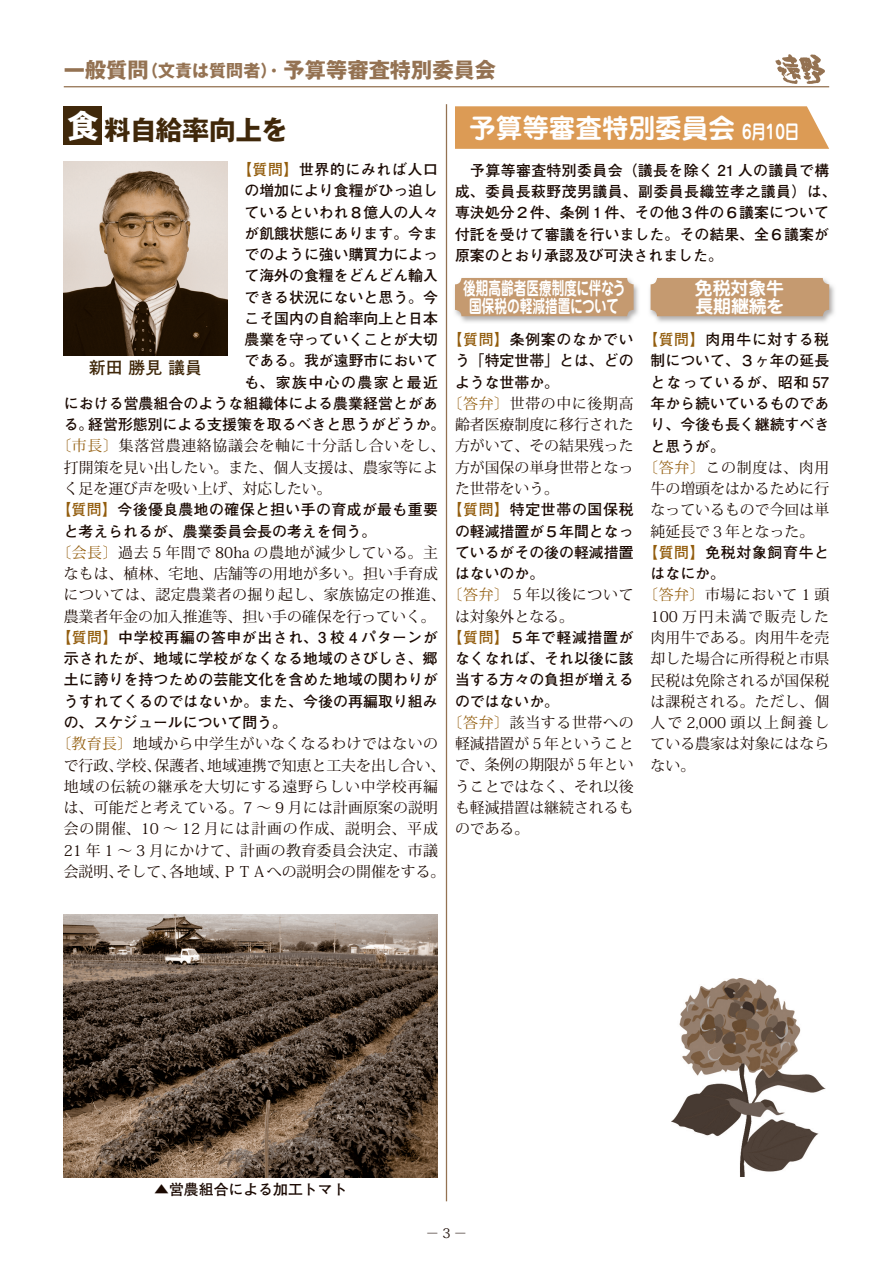
<style>
.page{position:relative;width:893px;height:1263px;background:#fff}
.page>*{position:absolute;margin:0;border:0;box-sizing:border-box;transform-origin:0 0}
.t1{font:700 26.55px "Jun 501 Pro";color:#fff}
.t2{font:700 26.55px "Gothic MB101 Pro";letter-spacing:-.015em;color:#40280a}
.t3{font:700 21.3px "Gothic MB101 Pro";color:#947252}
.t4{font:700 18px/18px "Jun 501 Pro";letter-spacing:-.01em;color:#fff;text-align:center;scale:.7 1}
.t5{font:700 18px/18px "Jun 501 Pro";letter-spacing:-.01em;color:#fff}
.t6{font:700 16.95px "Futo Go B101 Pro";color:#40280a}
.t7{font:700 14.85px/21.3px "Futo Go B101 Pro";color:#190801;text-align:justify}
.t8{font:14.85px/21.3px "Koz Min Std";color:#190801;text-align:justify}
.t9{font:14.85px/21.3px "Koz Min Std";letter-spacing:.025em;color:#190801;text-align:center}
.t10{font:700 14.85px/21.3px "Futo Go B101 Pro";letter-spacing:.025em;color:#190801}
.t11{font:14.85px/21.1px "Koz Min Std";letter-spacing:.03em;color:#190801}
.t12{font:700 14.85px/21.3px "Futo Go B101 Pro";letter-spacing:.045em;color:#190801}
.t13{font:700 14.85px "Futo Go B101 Pro";letter-spacing:.04em;color:#190801}
.t14{font:700 14.85px "Futo Go B101 Pro";letter-spacing:.1em;color:#190801}
.t15{font:13.35px "Koz Min Std";color:#190801}
.s1{font-size:16.95px}
.s2{font-size:19.2px}
.s3{font-size:31.95px;color:#fff}
.s4{color:#925c0c}
</style>
<div class="page">
<hr style="left:64px;top:86px;width:765px;height:1px;background:#947252">
<svg style="left:775px;top:54px;width:50px;height:30px"></svg>
<svg style="left:455px;top:106px;width:374px;height:43px;background:#dd9e5b"></svg>
<img style="left:650px;top:284px;width:185px;height:38px">
<div style="left:651px;top:278px;width:178px;height:38px;background:#c59a70;border-radius:6px"></div>
<img style="left:455px;top:284px;width:184px;height:38px">
<div style="left:455px;top:278px;width:179px;height:38px;background:#c59a70;border-radius:6px"></div>
<img style="left:64px;top:162px;width:163px;height:193px">
<div style="left:64px;top:106px;width:38px;height:39px;background:#40280a"></div>
<hr style="left:446px;top:104px;width:1px;height:1097px;background:#947252">
<img style="left:64px;top:914px;width:374px;height:263px">
<img style="left:672px;top:978px;width:153px;height:198px">
<h2 class="t3" style="left:64px;top:52px;width:434px">一般質問<span class="s1">（文責は質問者）･</span>予算等審査特別委員会</h2>
<h1 class="t1" style="left:469px;top:107px;width:332px">予算等審査特別委員会 <span class="s2">6月10日</span></h1>
<p class="t7" style="left:455px;top:158px;width:383px;text-align:left">　予算等審査特別委員会（議長を除く 21 人の議員で構成、委員長萩野茂男議員、副委員長織笠孝之議員）は、専決処分２件、条例１件、その他３件の６議案について付託を受けて審議を行いました。その結果、全６議案が原案のとおり承認及び可決されました。</p>
<p class="t5" style="left:695px;top:277px;width:91px">免税対象牛長期継続を</p>
<h1 class="t2" style="left:67px;top:108px;width:222px"><span class="s3">食</span>料自給率向上を</h1>
<p class="t13" style="left:237px;top:157px;width:202px"><span class="s4">【質問】</span>世界的にみれば人口</p>
<p class="t7" style="left:244px;top:178px;width:195px">の増加により食糧がひっ迫し</p>
<p class="t7" style="left:244px;top:199px;width:195px">ているといわれ８億人の人々</p>
<p class="t7" style="left:244px;top:221px;width:195px">が飢餓状態にあります。今ま</p>
<p class="t7" style="left:244px;top:242px;width:195px">でのように強い購買力によっ</p>
<p class="t7" style="left:244px;top:263px;width:195px">て海外の食糧をどんどん輸入</p>
<p class="t7" style="left:244px;top:284px;width:195px">できる状況にないと思う。今</p>
<p class="t7" style="left:244px;top:306px;width:195px">こそ国内の自給率向上と日本</p>
<p class="t7" style="left:244px;top:327px;width:195px">農業を守っていくことが大切</p>
<p class="t7" style="left:244px;top:348px;width:195px">である。我が遠野市において</p>
<p class="t14" style="left:244px;top:370px;width:195px">も、家族中心の農家と最近</p>
<p class="t7" style="left:64px;top:391px;width:376px">における営農組合のような組織体による農業経営とがあ</p>
<p class="t7" style="left:64px;top:412px;width:383px">る。経営形態別による支援策を取るべきと思うがどうか。</p>
<p class="t8" style="left:64px;top:435px;width:383px;text-align:left;text-indent:-7px"><span class="s4">〔市長〕</span>集落営農連絡協議会を軸に十分話し合いをし、打開策を見い出したい。また、個人支援は、農家等によく足を運び声を吸い上げ、対応したい。</p>
<p class="t10" style="left:64px;top:497px;width:376px;text-indent:-7px"><span class="s4">【質問】</span>今後優良農地の確保と担い手の育成が最も重要と考えられるが、農業委員会長の考えを伺う。</p>
<p class="t8" style="left:56px;top:542px;width:383px;text-align:center"><span class="s4">〔会長〕</span>過去 5 年間で 80ha の農地が減少している。主なもは、植林、宅地、店舗等の用地が多い。担い手育成</p>
<p class="t8" style="left:64px;top:606px;width:374px">農業者年金の加入推進等、担い手の確保を行っていく。</p>
<p class="t7" style="left:64px;top:625px;width:376px;text-indent:-7px"><span class="s4">【質問】</span>中学校再編の答申が出され、3 校 4 パターンが示されたが、地域に学校がなくなる地域のさびしさ、郷土に誇りを持つための芸能文化を含めた地域の関わりがうすれてくるのではないか。また、今後の再編取り組みの、スケジュールについて問う。　</p>
<p class="t9" style="left:56px;top:733px;width:391px"><span class="s4">〔教育長〕</span>地域から中学生がいなくなるわけではないので行政、学校、保護者、地域連携で知恵と工夫を出し合い、地域の伝統の継承を大切にする遠野らしい中学校再編は、可能だと考えている。7 ～ 9 月には計画原案の説明会の開催、10 ～ 12 月には計画の作成、説明会、平成<br>21 年 1 ～ 3 月にかけて、計画の教育委員会決定、市議会説明、そして、各地域、ＰＴＡへの説明会の開催をする。</p>
<p class="t4" style="left:463px;top:277px;width:233px">後期高齢者医療制度に伴なう国保税の軽減措置について</p>
<p class="t7" style="left:455px;top:327px;width:180px;text-indent:-7px"><span class="s4">【質問】</span>条例案のなかでいう「特定世帯」とは、どのような世帯か。</p>
<p class="t8" style="left:455px;top:393px;width:180px;text-indent:-7px"><span class="s4">〔答弁〕</span>世帯の中に後期高齢者医療制度に移行された方がいて、その結果残った方が国保の単身世帯となった世帯をいう。　</p>
<p class="t7" style="left:455px;top:497px;width:180px;text-indent:-7px"><span class="s4">【質問】</span>特定世帯の国保税の軽減措置が５年間となっているがその後の軽減措置はないのか。　</p>
<p class="t11" style="left:455px;top:584px;width:180px;text-indent:-391px">については、認定農業者の掘り起し、家族協定の推進、<span class="s4">〔答弁〕</span>５年以後については対象外となる。</p>
<p class="t7" style="left:455px;top:625px;width:180px;text-indent:-7px"><span class="s4">【質問】</span>５年で軽減措置がなくなれば、それ以後に該当する方々の負担が増えるのではないか。　</p>
<p class="t8" style="left:455px;top:712px;width:180px;text-indent:-7px"><span class="s4">〔答弁〕</span>該当する世帯への軽減措置が５年ということで、条例の期限が５年ということではなく、それ以後も軽減措置は継続されるものである。</p>
<p class="t7" style="left:651px;top:327px;width:180px;text-indent:-7px"><span class="s4">【質問】</span>肉用牛に対する税制について、３ヶ年の延長となっているが、昭和 57年から続いているものであり、今後も長く継続すべきと思うが。</p>
<p class="t8" style="left:643px;top:457px;width:188px;text-align:center"><span class="s4">〔答弁〕</span>この制度は、肉用牛の増頭をはかるために行なっているもので今回は単純延長で３年となった。</p>
<p class="t12" style="left:651px;top:540px;width:180px;text-indent:-7px"><span class="s4">【質問】</span>免税対象飼育牛とはなにか。</p>
<p class="t8" style="left:651px;top:584px;width:180px;text-indent:-7px"><span class="s4">〔答弁〕</span>市場において 1 頭100 万円未満で販売した肉用牛である。肉用牛を売却した場合に所得税と市県民税は免除されるが国保税は課税される。ただし、個人で 2,000 頭以上飼養している農家は対象にはならない。</p>
<p class="t6" style="left:89px;top:354px;width:115px">新田 勝見 議員</p>
<p class="t7" style="left:154px;top:1176px;width:195px">▲営農組合による加工トマト</p>
<p class="t15" style="left:426px;top:1225px;width:43px">－3－</p>
</div>
